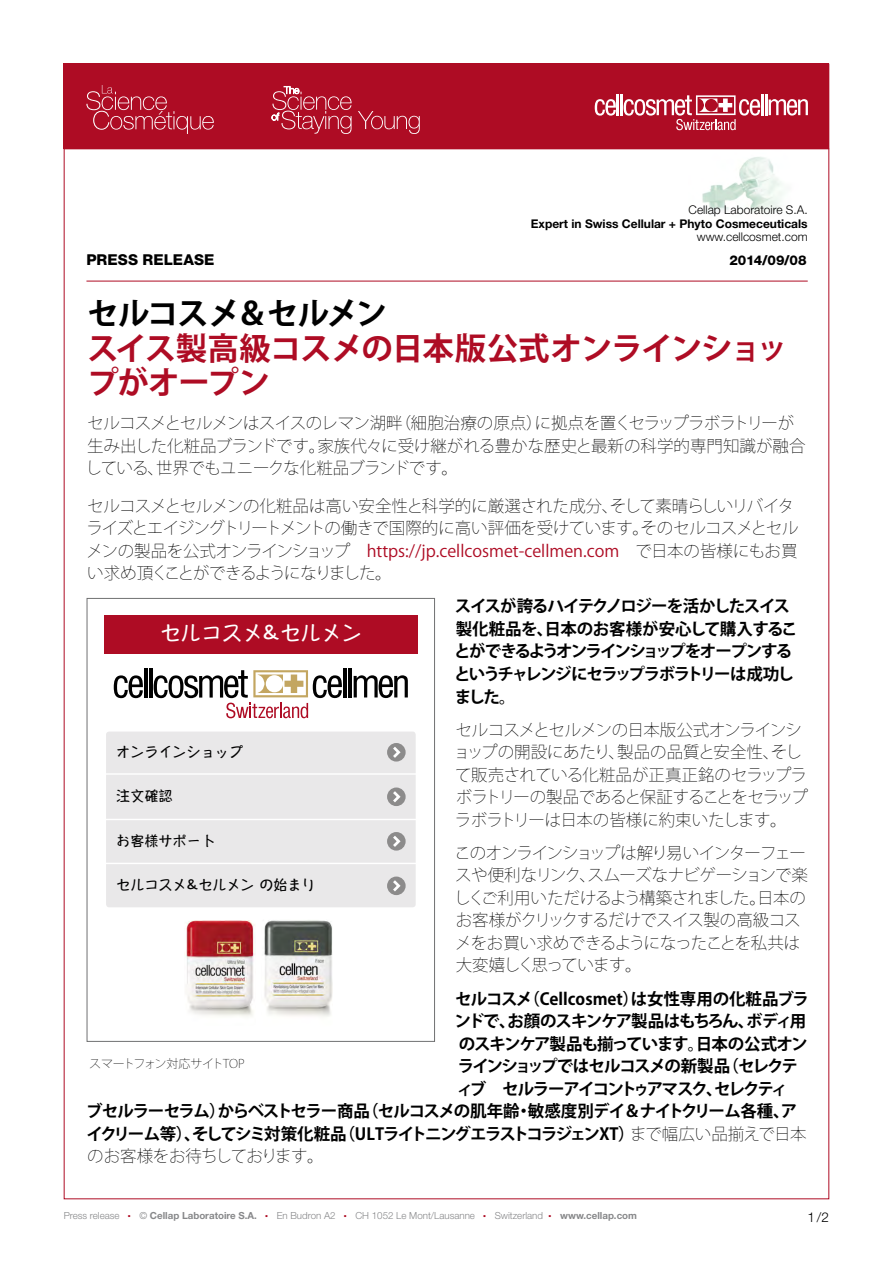
<style>
.page{position:relative;width:893px;height:1263px;background:#fff}
.page>*{position:absolute;margin:0;border:0;box-sizing:border-box;transform-origin:0 0}
.t1{font:700 31.5px/34.5px "Koz Go Std";letter-spacing:-.03em;color:#ae0c24}
.t2{font:700 31.5px "Koz Go Std";letter-spacing:-.045em;color:#000}
.t3{font:20.55px "Hannotate SC W7";color:#fff}
.t4{font:200 16.5px/22.5px "Koz Go Std";letter-spacing:-.04em;color:#000}
.t5{font:700 16.5px/22.5px "Koz Go Std";letter-spacing:-.08em;color:#000}
.t6{font:200 16.5px/22.5px "Koz Go Std";letter-spacing:-.02em;color:#000}
.t7{font:700 16.5px "Koz Go Std";letter-spacing:-.11em;color:#000}
.t8{font:700 16.5px "Koz Go Std";color:#000}
.t9{font:700 16.5px "Koz Go Std";letter-spacing:-.115em;color:#000}
.t10{font:800 15px "Helvetica Neue LT Pro";color:#000}
.t11{font:14.1px "Hannotate SC W7";color:#000}
.t12{font:800 13.5px "Helvetica Neue LT Pro";letter-spacing:.005em;color:#000}
.t13{font:300 13.5px "Helvetica Neue LT Pro";color:#000}
.t14{font:700 12px "Helvetica Neue LT Pro";color:#000}
.t15{font:300 12px "Helvetica Neue LT Pro";color:#000}
.t16{font:200 12px "Koz Go Std";letter-spacing:-.02em;color:#000}
.t17{font:300 9.75px "Helvetica Neue LT Pro";color:#87888a}
.s1{font-weight:400;color:#ae0c24}
.s2{font-weight:200}
.s3{font-family:"Hannotate TC W7"}
.s4{font-family:"PI Xymbols Boxn Lines";font-weight:400;color:#ae0c24}
.s5{font-weight:700}
</style>
<div class="page">
<img style="left:688px;top:149px;width:122px;height:63px">
<hr style="left:86px;top:281px;width:722px;height:1px;background:#ae0c24">
<div style="left:64px;top:64px;width:765px;height:85px;background:#ae0c24"></div>
<svg style="left:595px;top:99px;width:21px;height:17px"></svg>
<hr style="left:617px;top:94px;width:2px;height:21px;background:#fff">
<hr style="left:621px;top:94px;width:2px;height:21px;background:#fff">
<svg style="left:624px;top:95px;width:136px;height:35px"></svg>
<hr style="left:761px;top:94px;width:2px;height:21px;background:#fff">
<hr style="left:765px;top:94px;width:2px;height:21px;background:#fff">
<svg style="left:769px;top:99px;width:39px;height:17px"></svg>
<svg style="left:272px;top:86px;width:80px;height:48px"></svg>
<svg style="left:358px;top:111px;width:62px;height:23px"></svg>
<svg style="left:86px;top:85px;width:128px;height:49px"></svg>
<div style="left:87px;top:598px;width:348px;height:444px;background:#fff;border:1px solid #707172"></div>
<hr style="left:343px;top:668px;width:3px;height:29px;background:#000">
<hr style="left:348px;top:668px;width:4px;height:29px;background:#000">
<svg style="left:354px;top:675px;width:54px;height:23px"></svg>
<svg style="left:114px;top:675px;width:29px;height:23px"></svg>
<hr style="left:144px;top:668px;width:3px;height:29px;background:#000">
<hr style="left:149px;top:668px;width:4px;height:29px;background:#000">
<svg style="left:154px;top:670px;width:188px;height:48px"></svg>
<div style="left:106px;top:731px;width:310px;height:176px;background:#e9e8e9;border-radius:3px"></div>
<hr style="left:101px;top:773px;width:317px;height:2px;background:#fff">
<hr style="left:101px;top:819px;width:317px;height:1px;background:#fff">
<hr style="left:101px;top:863px;width:317px;height:1px;background:#fff">
<div style="left:104px;top:615px;width:313px;height:39px;background:#ae0c24"></div>
<div style="left:387px;top:743px;width:19px;height:18px;background:#8c8b8b;border-radius:50%"></div>
<svg style="left:390px;top:744px;width:12px;height:17px"></svg>
<svg style="left:387px;top:787px;width:19px;height:19px"></svg>
<svg style="left:390px;top:788px;width:12px;height:17px"></svg>
<div style="left:387px;top:832px;width:19px;height:18px;background:#8c8b8b;border-radius:50%"></div>
<svg style="left:390px;top:833px;width:12px;height:17px"></svg>
<svg style="left:387px;top:876px;width:19px;height:19px"></svg>
<svg style="left:390px;top:877px;width:12px;height:17px"></svg>
<img style="left:186px;top:920px;width:69px;height:96px">
<img style="left:264px;top:920px;width:69px;height:97px">
<p class="t15" style="left:688px;top:203px;width:121px">Cellap Laboratoire S.A.</p>
<p class="t14" style="left:531px;top:216px;width:278px">Expert in Swiss Cellular + Phyto Cosmeceuticals</p>
<p class="t15" style="left:697px;top:230px;width:112px">www.cellcosmet.com</p>
<p class="t10" style="left:86px;top:250px;width:119px">PRESS RE LEASE</p>
<p class="t12" style="left:729px;top:252px;width:79px">2014/09/08</p>
<h1 class="t2" style="left:87px;top:293px;width:301px">セルコスメ＆セルメン</h1>
<h1 class="t1" style="left:87px;top:333px;width:703px">スイス製高級コスメの日本版公式オンラインショップがオープン</h1>
<p class="t6" style="left:86px;top:412px;width:722px">セルコスメとセルメンはスイスのレマン湖畔（細胞治療の原点）に拠点を置くセラップラボラトリーが生み出した化粧品ブランドです。家族代々に受け継がれる豊かな歴史と最新の科学的専門知識が融合している、世界でもユニークな化粧品ブランドです。</p>
<p class="t4" style="left:86px;top:495px;width:714px">セルコスメとセルメンの化粧品は高い安全性と科学的に厳選された成分、そして素晴らしいリバイタライズとエイジングトリートメントの働きで国際的に高い評価を受けています。そのセルコスメとセルメンの製品を公式オンラインショップ　<span class="s1">https://jp.cellcosmet-cellmen.com</span>　で日本の皆様にもお買い求め頂くことができるようになりました。</p>
<p class="t5" style="left:454px;top:596px;width:345px">スイスが誇るハイテクノロジーを活かしたスイス製化粧品を、日本のお客様が安心して購入することができるようオンラインショップをオープンするというチャレンジにセラップラボラトリーは成功しました。</p>
<p class="t4" style="left:453px;top:719px;width:356px">セルコスメとセルメンの日本版公式オンラインショップの開設にあたり、製品の品質と安全性、そして販売されている化粧品が正真正銘のセラップラボラトリーの製品であると保証することをセラップラボラトリーは日本の皆様に約束いたします。</p>
<p class="t4" style="left:454px;top:842px;width:355px">このオンラインショップは解り易いインターフェースや便利なリンク、スムーズなナビゲーションで楽しくご利用いただけるよう構築されました。日本のお客様がクリックするだけでスイス製の高級コスメをお買い求めできるようになったことを私共は大変嬉しく思っています。</p>
<p class="t8" style="left:455px;top:988px;width:355px">セルコスメ（Cellcosmet）は女性専用の化粧品ブラ</p>
<p class="t5" style="left:455px;top:1011px;width:353px">ンドで、お顔のスキンケア製品はもちろん、ボディ用</p>
<p class="t5" style="left:459px;top:1033px;width:350px">のスキンケア製品も揃っています。日本の公式オン</p>
<p class="t5" style="left:458px;top:1056px;width:342px">ラインショップではセルコスメの新製品（セレクテ</p>
<p class="t9" style="left:457px;top:1078px;width:332px">ィブ　セルラーアイコントゥアマスク、セレクティ</p>
<p class="t5" style="left:86px;top:1101px;width:713px">ブセルラーセラム）からベストセラー商品（セルコスメの肌年齢・敏感度別デイ＆ナイトクリーム各種、ア</p>
<p class="t7" style="left:87px;top:1123px;width:722px">イクリーム等）、そしてシミ対策化粧品（ULTライトニングエラストコラジェンXT）<span class="s2">まで幅広い品揃えで日本</span></p>
<p class="t4" style="left:87px;top:1145px;width:238px">のお客様をお待ちしております。</p>
<p class="t3" style="left:160px;top:619px;width:204px">セルコスメ<span class="s3">&amp;</span>セルメン</p>
<p class="t11" style="left:116px;top:742px;width:128px">オンラインショップ</p>
<p class="t11" style="left:116px;top:787px;width:58px">注文確認</p>
<p class="t11" style="left:116px;top:831px;width:100px">お客様サポート</p>
<p class="t11" style="left:116px;top:875px;width:201px">セルコスメ<span class="s3">&amp;</span>セルメン の始まり</p>
<p class="t16" style="left:89px;top:1056px;width:157px">スマートフォン対応サイトTOP</p>
<p class="t17" style="left:64px;top:1209px;width:575px">Press release <span class="s4">Q</span> © <span class="s5">Cellap Laboratoire S.A.</span> <span class="s4">Q</span> En Budron A2 <span class="s4">Q</span> CH 1052 Le Mont/Lausanne <span class="s4">Q</span> Switzerland <span class="s4">Q</span> <span class="s5">www.cellap.com</span></p>
<p class="t13" style="left:808px;top:1208px;width:23px">1/2</p>
</div>
